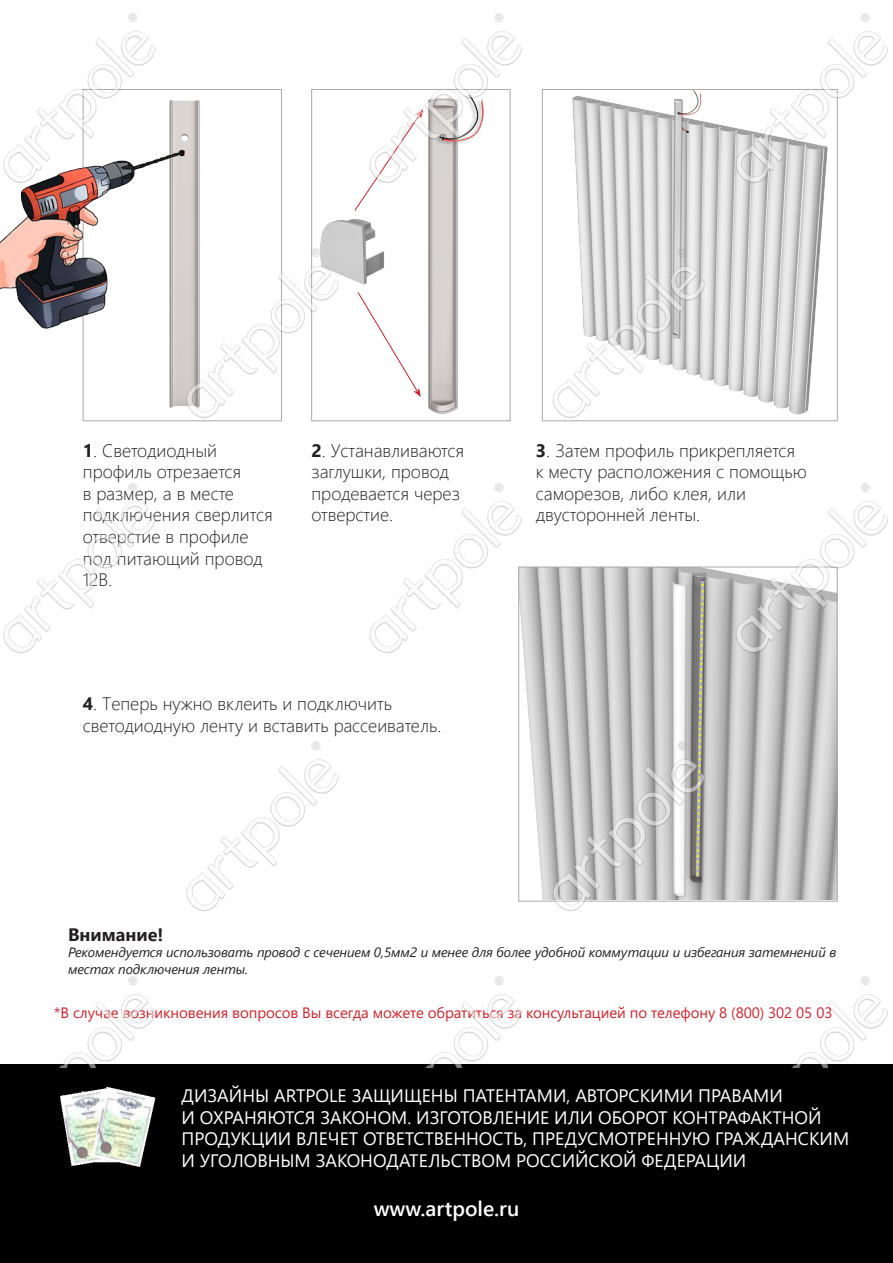
<style>
.page{position:relative;width:893px;height:1263px;background:#fff}
.page>*{position:absolute;margin:0;border:0;box-sizing:border-box;transform-origin:0 0}
.t1{font:600 21px "Segoe UI";color:#fff}
.t2{font:300 18px/21.6px "Segoe UI";color:#231f20}
.t3{font:18px/21.6px "Segoe UI";color:#fff}
.t4{font:700 18px "Segoe UI";color:#231f20}
.t5{font:15px "Segoe UI";letter-spacing:-.005em;color:#d1232a}
.t6{font:italic 13.5px/16.2px "Segoe UI";letter-spacing:-.005em;color:#231f20}
.s1{font-weight:700}
</style>
<div class="page">
<div style="left:0;top:1064px;width:893px;height:199px;background:#000"></div>
<img style="left:60px;top:1086px;width:96px;height:82px">
<img style="left:0;top:13px;width:888px;height:1054px">
<p class="t2" style="left:83px;top:438px;width:191px"><span class="s1">1</span>. Светодиодный профиль отрезается<br>в размер, а в месте подключения сверлится отверстие в профиле под питающий провод<br>12В.</p>
<p class="t2" style="left:311px;top:438px;width:154px"><span class="s1">2</span>. Устанавливаются заглушки, провод продевается через отверстие.</p>
<p class="t2" style="left:536px;top:438px;width:273px"><span class="s1">3</span>. Затем профиль прикрепляется к месту расположения с помощью саморезов, либо клея, или двусторонней ленты.</p>
<p class="t2" style="left:83px;top:691px;width:360px"><span class="s1">4</span>. Теперь нужно вклеить и подключить светодиодную ленту и вставить рассеиватель.</p>
<p class="t4" style="left:68px;top:918px;width:97px">Внимание!</p>
<p class="t6" style="left:68px;top:942px;width:770px">Рекомендуется использовать провод с сечением 0,5мм2 и менее для более удобной коммутации и избегания затемнений в местах подключения ленты.</p>
<p class="t5" style="left:54px;top:998px;width:780px">*В случае возникновения вопросов Вы всегда можете обратиться за консультацией по телефону 8 (800) 302 05 03</p>
<p class="t3" style="left:182px;top:1083px;width:642px">ДИЗАЙНЫ ARTPOLE ЗАЩИЩЕНЫ ПАТЕНТАМИ, АВТОРСКИМИ ПРАВАМИ<br>И ОХРАНЯЮТСЯ ЗАКОНОМ. ИЗГОТОВЛЕНИЕ ИЛИ ОБОРОТ КОНТРАФАКТНОЙ</p>
<p class="t3" style="left:182px;top:1126px;width:669px">ПРОДУКЦИИ ВЛЕЧЕТ ОТВЕТСТВЕННОСТЬ, ПРЕДУСМОТРЕННУЮ ГРАЖДАНСКИМ</p>
<p class="t3" style="left:182px;top:1148px;width:566px">И УГОЛОВНЫМ ЗАКОНОДАТЕЛЬСТВОМ РОССИЙСКОЙ ФЕДЕРАЦИИ</p>
<p class="t1" style="left:374px;top:1188px;width:147px">www.artpole.ru</p>
</div>
